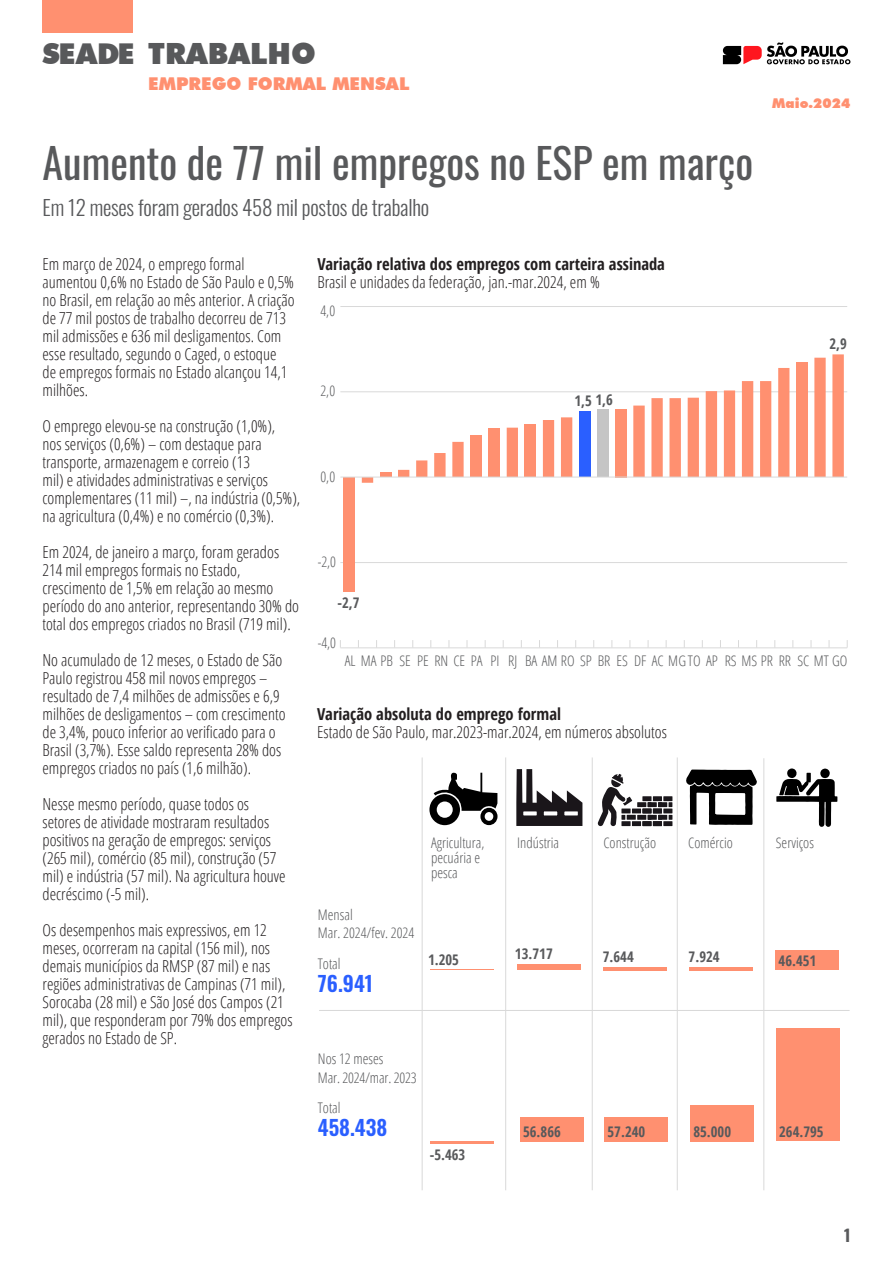
<style>
.page{position:relative;width:893px;height:1263px;background:#fff}
.page>*{position:absolute;margin:0;border:0;box-sizing:border-box;transform-origin:0 0}
.t1{font:42px "Oswald";color:#58595b}
.t2{font:900 29.25px "Futura BT";letter-spacing:.005em;color:#58595b}
.t3{font:900 28.65px "Futura BT";letter-spacing:-.03em;color:#58595b}
.t4{font:300 21px "Oswald";letter-spacing:-.01em;color:#58595b}
.t5{font:600 21px "Oswald";color:#2a5fff}
.t6{font:900 17.7px "Futura BT";letter-spacing:.005em;color:#ff9070}
.t7{font:300 16.5px/18px "Open Sans Condensed";color:#231f20}
.t8{font:700 16.5px "Open Sans Condensed";color:#231f20}
.t9{font:700 16.5px "Oswald";color:#58595b}
.t10{font:300 14.7px/15px "Open Sans Condensed";color:#58595b}
.t11{font:700 14.7px "Open Sans Condensed";color:#58595b}
.t12{font:900 13.5px "Futura BT";letter-spacing:.005em;color:#ff9070}
</style>
<div class="page">
<div style="left:43px;top:0;width:90px;height:33px;background:#ff9070"></div>
<svg style="left:723px;top:43px;width:127px;height:21px"></svg>
<hr style="left:340px;top:306px;width:507px;height:1px;background:#d9d9d9">
<hr style="left:340px;top:391px;width:507px;height:1px;background:#d9d9d9">
<hr style="left:340px;top:562px;width:507px;height:1px;background:#d9d9d9">
<hr style="left:340px;top:647px;width:507px;height:1px;background:#d9d9d9">
<div style="left:344px;top:477px;width:11px;height:115px;background:#ff9070"></div>
<svg style="left:362px;top:354px;width:482px;height:129px"></svg>
<hr style="left:340px;top:477px;width:507px;height:1px;background:#d9d9d9">
<hr style="left:505px;top:757px;width:1px;height:433px;background:#d9d9d9">
<hr style="left:422px;top:757px;width:1px;height:433px;background:#d9d9d9">
<hr style="left:592px;top:757px;width:1px;height:433px;background:#d9d9d9">
<hr style="left:677px;top:757px;width:1px;height:433px;background:#d9d9d9">
<hr style="left:763px;top:758px;width:1px;height:432px;background:#d9d9d9">
<hr style="left:319px;top:1010px;width:531px;height:1px;background:#d9d9d9">
<svg style="left:429px;top:772px;width:69px;height:53px"></svg>
<svg style="left:776px;top:768px;width:61px;height:59px"></svg>
<div style="left:820px;top:768px;width:10px;height:10px;background:#000;border-radius:50%"></div>
<svg style="left:686px;top:769px;width:71px;height:56px"></svg>
<svg style="left:516px;top:769px;width:66px;height:57px"></svg>
<div style="left:522px;top:811px;width:15px;height:5px;background:#fff"></div>
<div style="left:522px;top:810px;width:16px;height:7px;border:2px solid #1a161a"></div>
<div style="left:543px;top:811px;width:15px;height:5px;background:#fff"></div>
<div style="left:542px;top:810px;width:17px;height:7px;border:2px solid #1a161a"></div>
<div style="left:564px;top:811px;width:15px;height:5px;background:#fff"></div>
<div style="left:563px;top:810px;width:16px;height:7px;border:2px solid #1a161a"></div>
<div style="left:632px;top:821px;width:9px;height:5px;background:#1a171b"></div>
<div style="left:627px;top:815px;width:9px;height:5px;background:#1a171b"></div>
<div style="left:637px;top:815px;width:9px;height:5px;background:#1a171b"></div>
<div style="left:632px;top:808px;width:9px;height:5px;background:#1a171b"></div>
<div style="left:637px;top:802px;width:9px;height:5px;background:#1a171b"></div>
<div style="left:642px;top:821px;width:9px;height:5px;background:#1a171b"></div>
<div style="left:648px;top:815px;width:9px;height:5px;background:#1a171b"></div>
<div style="left:642px;top:808px;width:9px;height:5px;background:#1a171b"></div>
<div style="left:648px;top:802px;width:9px;height:5px;background:#1a171b"></div>
<div style="left:653px;top:821px;width:9px;height:5px;background:#1a171b"></div>
<div style="left:658px;top:815px;width:9px;height:5px;background:#1a171b"></div>
<div style="left:653px;top:808px;width:9px;height:5px;background:#1a171b"></div>
<div style="left:663px;top:821px;width:9px;height:5px;background:#1a171b"></div>
<div style="left:663px;top:808px;width:9px;height:5px;background:#1a171b"></div>
<div style="left:642px;top:796px;width:9px;height:5px;background:#1a171b"></div>
<div style="left:653px;top:796px;width:9px;height:5px;background:#1a171b"></div>
<div style="left:663px;top:796px;width:9px;height:5px;background:#1a171b"></div>
<svg style="left:669px;top:815px;width:3px;height:5px"></svg>
<div style="left:658px;top:802px;width:9px;height:5px;background:#1a171b"></div>
<svg style="left:669px;top:802px;width:3px;height:5px"></svg>
<svg style="left:597px;top:774px;width:35px;height:52px"></svg>
<hr style="left:430px;top:1141px;width:63px;height:2px;background:#ff9070">
<div style="left:520px;top:1117px;width:64px;height:24px;background:#ff9070"></div>
<div style="left:604px;top:1117px;width:64px;height:24px;background:#ff9070"></div>
<div style="left:690px;top:1105px;width:64px;height:36px;background:#ff9070"></div>
<div style="left:776px;top:1028px;width:64px;height:113px;background:#ff9070"></div>
<hr style="left:430px;top:970px;width:63px;height:1px;background:#ff9070">
<div style="left:517px;top:964px;width:64px;height:6px;background:#ff9070"></div>
<hr style="left:603px;top:967px;width:64px;height:3px;background:#ff9070">
<hr style="left:689px;top:967px;width:64px;height:3px;background:#ff9070">
<div style="left:775px;top:950px;width:63px;height:20px;background:#ff9070"></div>
<h3 class="t3" style="left:43px;top:36px;width:93px">SEADE</h3>
<h2 class="t2" style="left:148px;top:35px;width:169px">TRABALHO</h2>
<p class="t6" style="left:148px;top:73px;width:263px">EMPREGO FORMAL MENSAL</p>
<h1 class="t1" style="left:43px;top:126px;width:712px">Aumento de 77 mil empregos no ESP em março</h1>
<p class="t4" style="left:43px;top:189px;width:388px">Em 12 meses foram gerados 458 mil postos de trabalho</p>
<p class="t12" style="left:772px;top:95px;width:80px">Maio.2024</p>
<p class="t7" style="left:43px;top:254px;width:254px">Em março de 2024, o emprego formal aumentou 0,6% no Estado de São Paulo e 0,5% no Brasil, em relação ao mês anterior. A criação de 77 mil postos de trabalho decorreu de 713 mil admissões e 636 mil desligamentos. Com esse resultado, segundo o Caged, o estoque<br>de empregos formais no Estado alcançou 14,1 milhões.</p>
<p class="t7" style="left:43px;top:416px;width:259px">O emprego elevou-se na construção (1,0%),<br>nos serviços (0,6%) – com destaque para transporte, armazenagem e correio (13<br>mil) e atividades administrativas e serviços complementares (11 mil) –, na indústria (0,5%), na agricultura (0,4%) e no comércio (0,3%).</p>
<p class="t7" style="left:43px;top:542px;width:258px">Em 2024, de janeiro a março, foram gerados 214 mil empregos formais no Estado, crescimento de 1,5% em relação ao mesmo período do ano anterior, representando 30% do total dos empregos criados no Brasil (719 mil).</p>
<p class="t7" style="left:43px;top:651px;width:245px">No acumulado de 12 meses, o Estado de São Paulo registrou 458 mil novos empregos – resultado de 7,4 milhões de admissões e 6,9 milhões de desligamentos – com crescimento de 3,4%, pouco inferior ao verificado para o Brasil (3,7%). Esse saldo representa 28% dos empregos criados no país (1,6 milhão).</p>
<p class="t7" style="left:43px;top:795px;width:245px">Nesse mesmo período, quase todos os setores de atividade mostraram resultados positivos na geração de empregos: serviços (265 mil), comércio (85 mil), construção (57 mil) e indústria (57 mil). Na agricultura houve decréscimo (-5 mil).</p>
<p class="t7" style="left:43px;top:921px;width:252px">Os desempenhos mais expressivos, em 12 meses, ocorreram na capital (156 mil), nos demais municípios da RMSP (87 mil) e nas regiões administrativas de Campinas (71 mil), Sorocaba (28 mil) e São José dos Campos (21 mil), que responderam por 79% dos empregos gerados no Estado de SP.</p>
<p class="t8" style="left:317px;top:252px;width:349px">Variação relativa dos empregos com carteira assinada</p>
<p class="t7" style="left:317px;top:272px;width:284px">Brasil e unidades da federação, jan.-mar.2024, em %</p>
<p class="t10" style="left:320px;top:302px;width:16px">4,0</p>
<p class="t10" style="left:320px;top:383px;width:16px">2,0</p>
<p class="t10" style="left:320px;top:468px;width:16px">0,0</p>
<p class="t10" style="left:318px;top:554px;width:20px">-2,0</p>
<p class="t11" style="left:338px;top:592px;width:24px">-2,7</p>
<p class="t10" style="left:318px;top:635px;width:20px">-4,0</p>
<p class="t11" style="left:574px;top:390px;width:40px">1,5 1,6</p>
<p class="t11" style="left:829px;top:334px;width:19px">2,9</p>
<p class="t10" style="left:345px;top:653px;width:504px">AL MA PB SE PE RN CE PA PI RJ BA AM RO SP BR ES DF AC MG TO AP RS MS PR RR SC MT GO</p>
<p class="t8" style="left:317px;top:702px;width:245px">Variação absoluta do emprego formal</p>
<p class="t7" style="left:317px;top:722px;width:351px">Estado de São Paulo, mar.2023-mar.2024, em números absolutos</p>
<p class="t10" style="left:318px;top:906px;width:36px">Mensal</p>
<p class="t10" style="left:318px;top:917px;width:98px;line-height:31px">Mar. 2024/fev. 2024<br>Total</p>
<p class="t5" style="left:318px;top:965px;width:57px">76.941</p>
<p class="t10" style="left:431px;top:835px;width:55px">Agricultura, pecuária e pesca</p>
<p class="t10" style="left:517px;top:835px;width:43px">Indústria</p>
<p class="t10" style="left:603px;top:835px;width:54px">Construção</p>
<p class="t10" style="left:688px;top:835px;width:46px">Comércio</p>
<p class="t10" style="left:776px;top:835px;width:40px">Serviços</p>
<p class="t11" style="left:428px;top:949px;width:33px">1.205</p>
<p class="t11" style="left:515px;top:944px;width:39px">13.717</p>
<p class="t11" style="left:603px;top:946px;width:33px">7.644</p>
<p class="t11" style="left:689px;top:946px;width:33px">7.924</p>
<p class="t11" style="left:778px;top:950px;width:39px">46.451</p>
<p class="t10" style="left:318px;top:1051px;width:67px">Nos 12 meses</p>
<p class="t10" style="left:318px;top:1069px;width:100px">Mar. 2024/mar. 2023</p>
<p class="t10" style="left:318px;top:1099px;width:24px">Total</p>
<p class="t5" style="left:318px;top:1109px;width:71px">458.438</p>
<p class="t11" style="left:430px;top:1144px;width:37px">-5.463</p>
<p class="t11" style="left:523px;top:1121px;width:39px">56.866</p>
<p class="t11" style="left:607px;top:1121px;width:39px">57.240</p>
<p class="t11" style="left:693px;top:1121px;width:39px">85.000</p>
<p class="t11" style="left:779px;top:1121px;width:46px">264.795</p>
<p class="t9" style="left:844px;top:1227px;width:8px">1</p>
</div>
